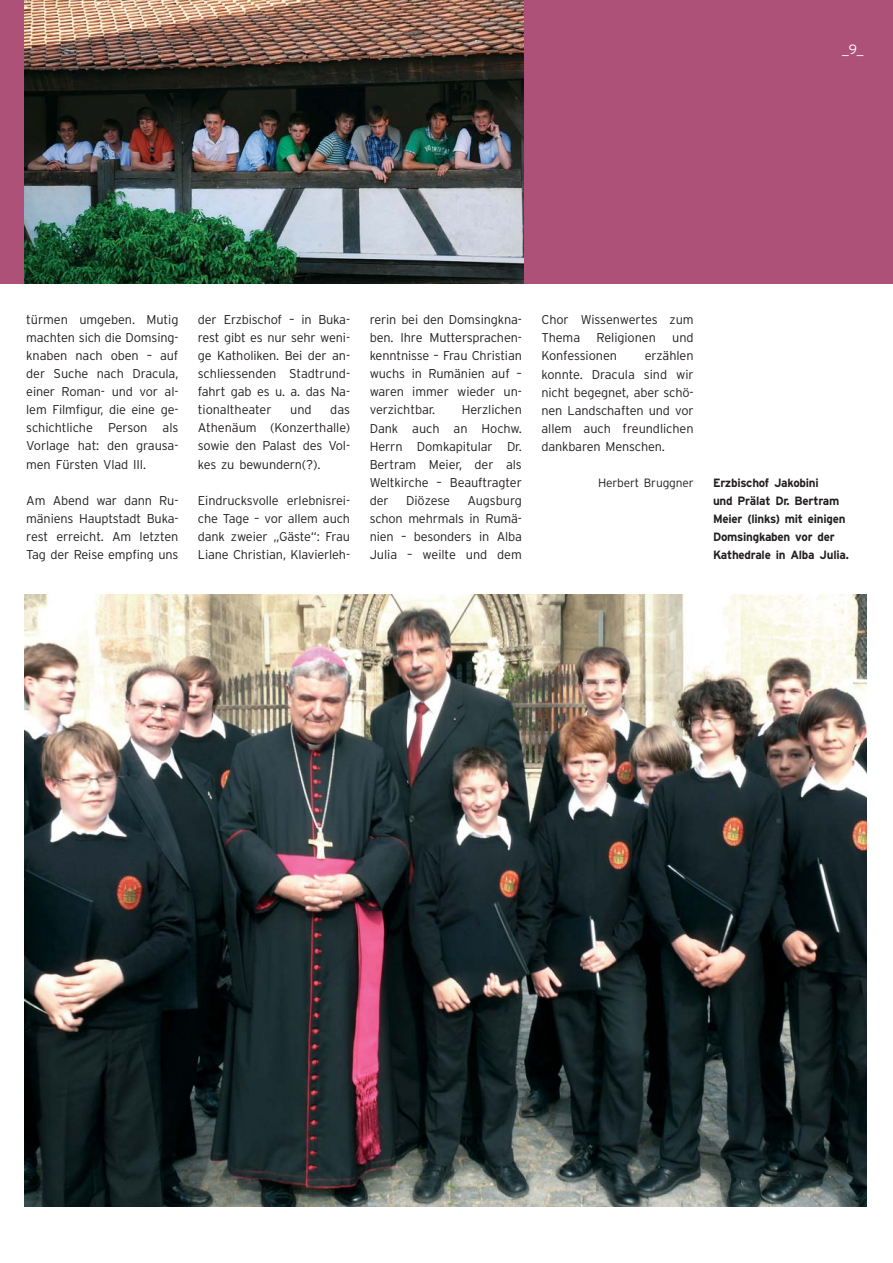
<style>
.page{position:relative;width:893px;height:1263px;background:#fff}
.page>*{position:absolute;margin:0;border:0;box-sizing:border-box;transform-origin:0 0}
.t1{font:300 13.5px "Interstate";color:#fff}
.t2{font:300 12.75px/18px "Interstate";letter-spacing:-.015em;color:#231f20;text-align:justify}
.t3{font:700 12px/18px "Interstate";letter-spacing:-.02em;color:#231f20}
.t4{font:300 12px "Interstate";letter-spacing:-.015em;color:#231f20}
</style>
<div class="page">
<img style="left:0;top:0;width:893px;height:1207px">
<p class="t1" style="left:842px;top:45px;width:23px">_9_</p>
<p class="t2" style="left:26px;top:312px;width:154px">türmen umgeben. Mutig machten sich die Domsing&shy;knaben nach oben – auf der Suche nach Dracula, einer Roman- und vor al&shy;lem Filmfigur, die eine ge&shy;schichtliche Person als Vorlage hat: den grausa&shy;men Fürsten Vlad III.</p>
<p class="t2" style="left:26px;top:492px;width:154px">Am Abend war dann Ru&shy;mäniens Hauptstadt Buka&shy;rest erreicht. Am letzten Tag der Reise empfing uns</p>
<p class="t2" style="left:198px;top:312px;width:154px">der Erzbischof – in Buka&shy;rest gibt es nur sehr weni&shy;ge Katholiken. Bei der an&shy;schliessenden Stadtrund&shy;fahrt gab es u. a. das Na&shy;tionaltheater</p>
<p class="t2" style="left:198px;top:402px;width:154px;text-indent:132px">das Athenäum (Konzerthalle) sowie den Palast des Vol&shy;kes zu bewundern(?).</p>
<p class="t2" style="left:198px;top:492px;width:154px">Eindrucksvolle erlebnisrei&shy;che Tage – vor allem auch dank zweier „Gäste“: Frau Liane Christian, Klavierleh-</p>
<p class="t2" style="left:290px;top:402px;width:23px">und</p>
<p class="t2" style="left:370px;top:312px;width:154px">rerin bei den Domsingkna&shy;ben. Ihre Muttersprachen&shy;kenntnisse – Frau Christian wuchs in Rumänien auf – waren immer wieder un&shy;verzichtbar.</p>
<p class="t2" style="left:370px;top:402px;width:154px;text-indent:92px">Herzlichen Dank auch an Hochw.<br>Herrn Domkapitular Dr.<br>Bertram Meier, der als Weltkirche – Beauftragter der</p>
<p class="t2" style="left:370px;top:492px;width:154px;text-indent:98px">Augsburg schon mehrmals in Rumä&shy;nien – besonders in Alba Julia – weilte und dem</p>
<p class="t2" style="left:406px;top:492px;width:45px">Diözese</p>
<p class="t2" style="left:541px;top:312px;width:154px">Chor Wissenwertes zum<br>Thema</p>
<p class="t2" style="left:596px;top:330px;width:61px">Religionen</p>
<p class="t2" style="left:672px;top:330px;width:23px">und</p>
<p class="t2" style="left:541px;top:348px;width:77px">Konfessionen</p>
<p class="t2" style="left:541px;top:348px;width:154px;text-indent:103px">erzählen konnte. Dracula sind wir nicht begegnet, aber schö&shy;nen Landschaften und vor allem auch freundlichen dankbaren Menschen.</p>
<p class="t4" style="left:598px;top:478px;width:97px">Herbert Bruggner</p>
<p class="t3" style="left:713px;top:474px;width:137px">Erzbischof Jakobini<br>und Prälat Dr. Bertram<br>Meier (links) mit einigen<br>Domsingkaben vor der<br>Kathedrale in Alba Julia.</p>
</div>
